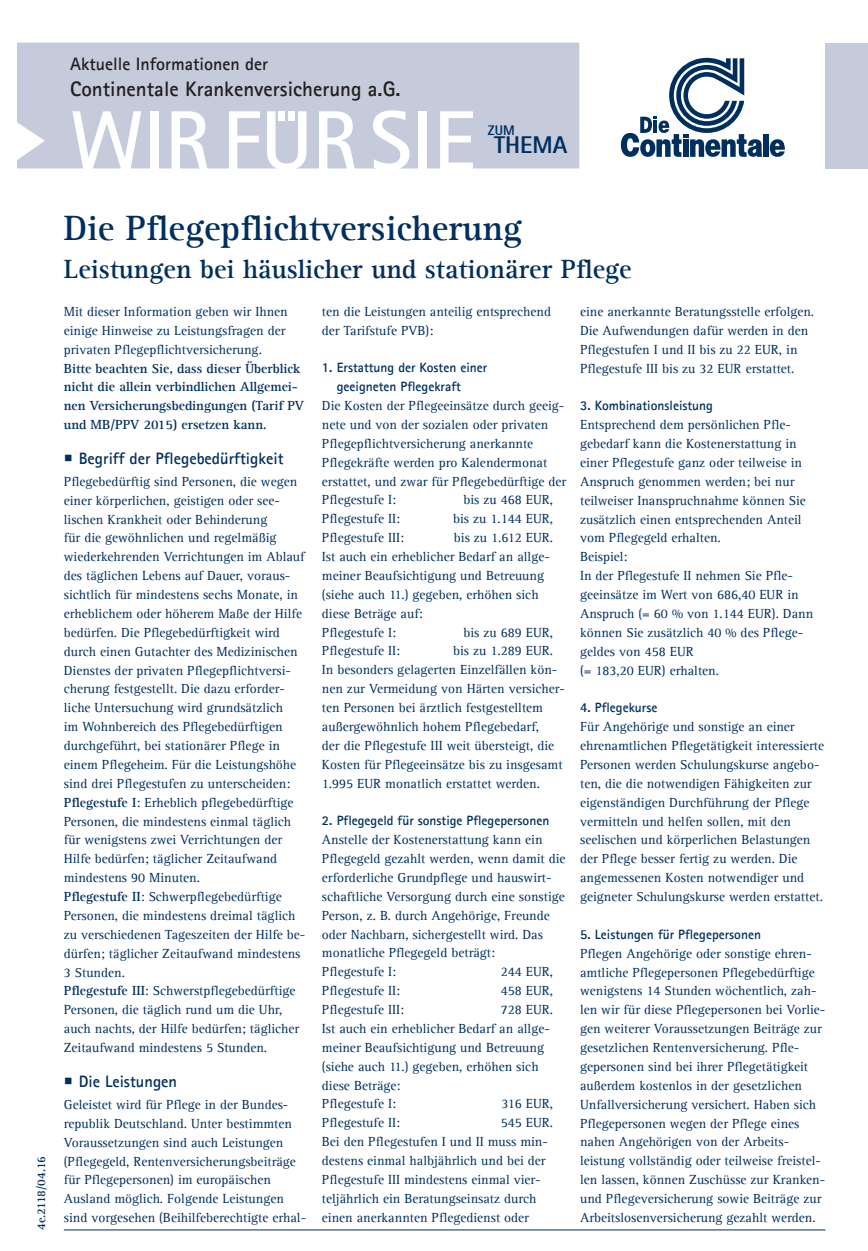
<style>
.page{position:relative;width:868px;height:1251px;background:#fff}
.page>*{position:absolute;margin:0;border:0;box-sizing:border-box;transform-origin:0 0}
.t1{font:700 36px "Agfa Rotis Serif";color:#002f5e}
.t2{font:700 27px "Agfa Rotis Serif";color:#002f5e}
.t3{font:800 23.7px "Agfa Rotis Sans Serif";color:#002f5e}
.t4{font:700 21px "Agfa Rotis Sans Serif";color:#231f20}
.t5{font:700 18px "Agfa Rotis Sans Serif";color:#231f20}
.t6{font:700 16.5px "Agfa Rotis Sans Serif";color:#002f5e}
.t7{font:800 13.65px "Agfa Rotis Sans Serif";color:#002f5e}
.t8{font:13.5px/18.9px "Agfa Rotis Serif";color:#002f5e}
.t9{font:700 13.5px/18.9px "Agfa Rotis Sans Serif";color:#002f5e}
.t10{font:700 13.5px/18.9px "Agfa Rotis Serif";color:#002f5e}
.t11{font:700 12px "Agfa Rotis Serif";color:#002f5e}
.s1{font-weight:700}
</style>
<div class="page">
<div style="left:17px;top:43px;width:562px;height:125px;background:#c6cbdc"></div>
<div style="left:825px;top:43px;width:42px;height:125px;background:#c6cbdc"></div>
<svg style="left:72px;top:111px;width:69px;height:58px"></svg>
<div style="left:150px;top:111px;width:8px;height:58px;background:#fff"></div>
<svg style="left:171px;top:111px;width:36px;height:58px"></svg>
<svg style="left:229px;top:111px;width:31px;height:58px"></svg>
<svg style="left:267px;top:111px;width:39px;height:58px"></svg>
<div style="left:278px;top:111px;width:7px;height:9px;background:#fff"></div>
<div style="left:288px;top:111px;width:7px;height:9px;background:#fff"></div>
<svg style="left:319px;top:111px;width:36px;height:58px"></svg>
<svg style="left:373px;top:110px;width:36px;height:59px"></svg>
<div style="left:418px;top:111px;width:9px;height:58px;background:#fff"></div>
<svg style="left:440px;top:111px;width:33px;height:57px"></svg>
<div style="left:763px;top:134px;width:5px;height:23px;background:#002f5e"></div>
<svg style="left:620px;top:58px;width:142px;height:99px"></svg>
<svg style="left:769px;top:139px;width:15px;height:18px"></svg>
<hr style="left:64px;top:1229px;width:761px;height:1px;background:#002f5e">
<h3 class="t5" style="left:70px;top:53px;width:199px">Aktuelle Informationen der</h3>
<h3 class="t4" style="left:70px;top:75px;width:332px">Continentale Krankenversicherung a.G.</h3>
<p class="t7" style="left:488px;top:122px;width:28px">ZUM</p>
<h3 class="t3" style="left:494px;top:130px;width:75px">THEMA</h3>
<p class="t11" style="left:34px;top:1229px;width:76px;rotate:-90deg">4e.2118/04.16</p>
<h1 class="t1" style="left:64px;top:207px;width:459px">Die Pflegepflichtversicherung</h1>
<h2 class="t2" style="left:64px;top:253px;width:569px">Leistungen bei häuslicher und stationärer Pflege</h2>
<p class="t8" style="left:64px;top:302px;width:225px">Mit dieser Information geben wir Ihnen einige Hinweise zu Leistungsfragen der privaten Pflegepflichtversicherung.</p>
<p class="t10" style="left:64px;top:359px;width:242px">Bitte beachten Sie, dass dieser Überblick nicht die allein verbindlichen Allgemei&shy;nen Versicherungsbedingungen (Tarif PV und MB/PPV 2015) ersetzen kann.</p>
<p class="t6" style="left:79px;top:448px;width:206px">Begriff der Pflegebedürftigkeit</p>
<p class="t8" style="left:64px;top:472px;width:243px">Pflegebedürftig sind Personen, die wegen einer körperlichen, geistigen oder see&shy;lischen Krankheit oder Behinderung<br>für die gewöhnlichen und regelmäßig wiederkehrenden Verrichtungen im Ablauf des täglichen Lebens auf Dauer, voraus&shy;sichtlich für mindestens sechs Monate, in erheblichem oder höherem Maße der Hilfe bedürfen. Die Pflegebedürftigkeit wird durch einen Gutachter des Medizinischen Dienstes der privaten Pflegepflichtversi&shy;cherung festgestellt. Die dazu erforder&shy;liche Untersuchung wird grundsätzlich<br>im Wohnbereich des Pflegebedürftigen durchgeführt, bei stationärer Pflege in einem Pflegeheim. Für die Leistungshöhe sind drei Pflegestufen zu unterscheiden:<br><span class="s1">Pflegestufe I</span>: Erheblich pflegebedürftige Personen, die mindestens einmal täglich für wenigstens zwei Verrichtungen der Hilfe bedürfen; täglicher Zeitaufwand mindestens 90 Minuten.<br><span class="s1">Pflegestufe II</span>: Schwerpflegebedürftige Personen, die mindestens dreimal täglich zu verschiedenen Tageszeiten der Hilfe be&shy;dürfen; täglicher Zeitaufwand mindestens 3 Stunden.<br><span class="s1">Pflegestufe III</span>: Schwerstpflegebedürftige Personen, die täglich rund um die Uhr, auch nachts, der Hilfe bedürfen; täglicher Zeitaufwand mindestens 5 Stunden.</p>
<p class="t6" style="left:79px;top:1070px;width:100px">Die Leistungen</p>
<p class="t8" style="left:64px;top:1094px;width:244px">Geleistet wird für Pflege in der Bundes&shy;republik Deutschland. Unter bestimmten Voraussetzungen sind auch Leistungen (Pflegegeld, Rentenversicherungsbeiträge für Pflegepersonen) im europäischen Ausland möglich. Folgende Leistungen sind vorgesehen (Beihilfeberechtigte erhal-</p>
<p class="t8" style="left:322px;top:302px;width:231px">ten die Leistungen anteilig entsprechend der Tarifstufe PVB):</p>
<p class="t9" style="left:337px;top:358px;width:152px;text-indent:-15px">1. Erstattung der Kosten einer geeigneten Pflegekraft</p>
<p class="t8" style="left:322px;top:396px;width:246px">Die Kosten der Pflegeeinsätze durch geeig&shy;nete und von der sozialen oder privaten Pflegepflichtversicherung anerkannte Pflegekräfte werden pro Kalendermonat erstattet, und zwar für Pflegebedürftige der Pflegestufe I:</p>
<p class="t8" style="left:580px;top:302px;width:235px">eine anerkannte Beratungsstelle erfolgen.<br>Die Aufwendungen dafür werden in den Pflegestufen I und II bis zu 22 EUR, in Pflegestufe III bis zu 32 EUR erstattet.</p>
<p class="t9" style="left:580px;top:396px;width:134px">3. Kombinationsleistung</p>
<p class="t8" style="left:580px;top:415px;width:235px">Entsprechend dem persönlichen Pfle&shy;gebedarf kann die Kostenerstattung in einer Pflegestufe ganz oder teilweise in<br>Anspruch genommen werden; bei nur teilweiser Inanspruchnahme können Sie zusätzlich einen entsprechenden Anteil vom Pflegegeld erhalten.<br>Beispiel:<br>In der Pflegestufe II nehmen Sie Pfle&shy;geeinsätze im Wert von 686,40 EUR in<br>Anspruch (= 60 % von 1.144 EUR). Dann können Sie zusätzlich 40 % des Pflege&shy;geldes von 458 EUR<br>(= 183,20 EUR) erhalten.</p>
<p class="t9" style="left:580px;top:698px;width:79px">4. Pflegekurse</p>
<p class="t8" style="left:580px;top:717px;width:245px">Für Angehörige und sonstige an einer ehrenamtlichen Pflegetätigkeit interessierte Personen werden Schulungskurse angebo&shy;ten, die die notwendigen Fähigkeiten zur eigenständigen Durchführung der Pflege vermitteln und helfen sollen, mit den seelischen und körperlichen Belastungen der Pflege besser fertig zu werden. Die angemessenen Kosten notwendiger und geigneter Schulungskurse werden erstattet.</p>
<p class="t9" style="left:580px;top:924px;width:182px">5. Leistungen für Pflegepersonen</p>
<p class="t8" style="left:580px;top:943px;width:247px">Pflegen Angehörige oder sonstige ehren&shy;amtliche Pflegepersonen Pflegebedürftige wenigstens 14 Stunden wöchentlich, zah&shy;len wir für diese Pflegepersonen bei Vorlie&shy;gen weiterer Voraussetzungen Beiträge zur gesetzlichen Rentenversicherung. Pfle&shy;gepersonen sind bei ihrer Pflegetätigkeit außerdem kostenlos in der gesetzlichen Unfallversicherung versichert. Haben sich Pflegepersonen wegen der Pflege eines nahen Angehörigen von der Arbeits&shy;leistung vollständig oder teilweise freistel&shy;len lassen, können Zuschüsse zur Kranken&shy;und Pflegeversicherung sowie Beiträge zur Arbeitslosenversicherung gezahlt werden.</p>
<p class="t8" style="left:463px;top:490px;width:91px">bis zu 468 EUR,</p>
<p class="t8" style="left:322px;top:509px;width:80px">Pflegestufe II:</p>
<p class="t8" style="left:453px;top:509px;width:101px">bis zu 1.144 EUR,</p>
<p class="t8" style="left:322px;top:528px;width:84px">Pflegestufe III:</p>
<p class="t8" style="left:322px;top:528px;width:232px;text-indent:132px">bis zu 1.612 EUR.<br>Ist auch ein erheblicher Bedarf an allge&shy;meiner Beaufsichtigung und Betreuung (siehe auch 11.) gegeben, erhöhen sich diese Beträge auf:<br>Pflegestufe I:</p>
<p class="t8" style="left:463px;top:622px;width:91px">bis zu 689 EUR,</p>
<p class="t8" style="left:322px;top:641px;width:244px;text-indent:131px">bis zu 1.289 EUR.<br>In besonders gelagerten Einzelfällen kön&shy;nen zur Vermeidung von Härten versicher&shy;ten Personen bei ärztlich festgestelltem außergewöhnlich hohem Pflegebedarf,<br>der die Pflegestufe III weit übersteigt, die Kosten für Pflegeeinsätze bis zu insgesamt 1.995 EUR monatlich erstattet werden.</p>
<p class="t9" style="left:322px;top:810px;width:229px">2. Pflegegeld für sonstige Pflegepersonen</p>
<p class="t8" style="left:322px;top:830px;width:245px">Anstelle der Kostenerstattung kann ein Pflegegeld gezahlt werden, wenn damit die erforderliche Grundpflege und hauswirt&shy;schaftliche Versorgung durch eine sonstige Person, z. B. durch Angehörige, Freunde oder Nachbarn, sichergestellt wird. Das monatliche Pflegegeld beträgt:<br>Pflegestufe I:</p>
<p class="t8" style="left:322px;top:641px;width:80px">Pflegestufe II:</p>
<p class="t8" style="left:500px;top:962px;width:54px">244 EUR,</p>
<p class="t8" style="left:322px;top:981px;width:80px">Pflegestufe II:</p>
<p class="t8" style="left:500px;top:981px;width:54px">458 EUR,</p>
<p class="t8" style="left:322px;top:1000px;width:84px">Pflegestufe III:</p>
<p class="t8" style="left:322px;top:1000px;width:232px;text-indent:179px">728 EUR.<br>Ist auch ein erheblicher Bedarf an allge&shy;meiner Beaufsichtigung und Betreuung (siehe auch 11.) gegeben, erhöhen sich diese Beträge:<br>Pflegestufe I:</p>
<p class="t8" style="left:501px;top:1094px;width:53px">316 EUR,</p>
<p class="t8" style="left:322px;top:1113px;width:80px">Pflegestufe II:</p>
<p class="t8" style="left:322px;top:1113px;width:232px;text-indent:179px">545 EUR.<br>Bei den Pflegestufen I und II muss min&shy;destens einmal halbjährlich und bei der Pflegestufe III mindestens einmal vier&shy;teljährlich ein Beratungseinsatz durch einen anerkannten Pflegedienst oder</p>
</div>
